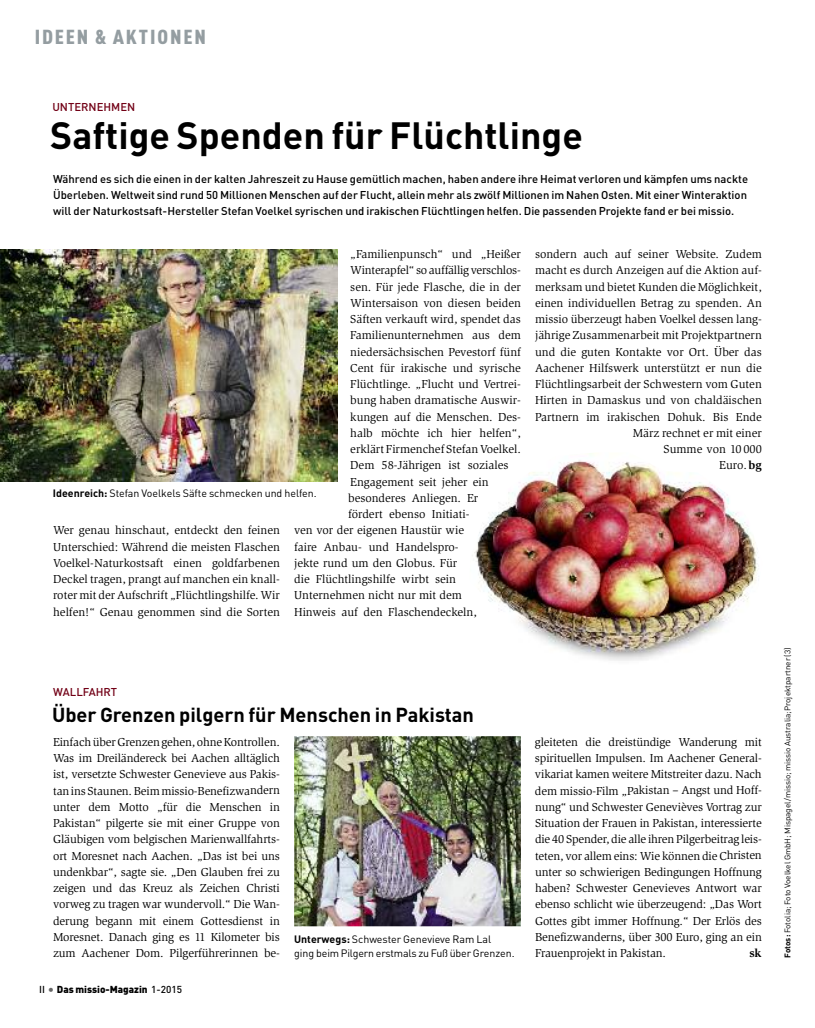
<style>
.page{position:relative;width:815px;height:1028px;background:#fff}
.page>*{position:absolute;margin:0;border:0;box-sizing:border-box;transform-origin:0 0}
.t1{font:700 37.5px "DIN Pro";color:#000}
.t2{font:700 20px "DIN Pro";color:#000}
.t3{font:900 20px "DIN Cond";letter-spacing:.085em;color:#949da1;scale:1.1 1}
.t4{font:11.88px/16.2px "Slimbach Std";color:#000;text-align:justify}
.t5{font:700 11.88px "Slimbach Std";color:#000}
.t6{font:500 11.25px/16.2px "DIN Pro";color:#000;text-align:justify}
.t7{font:500 11.25px "DIN Pro";color:#720016}
.t8{font:10.62px/13.8px "DIN Pro";color:#000}
.t9{font:900 10px "DIN Pro";color:#000}
.t10{font:8.12px "DIN Pro";color:#000}
.s1{font-weight:700}
.s2{font-weight:500}
.s3{font-weight:500;font-size:12.5px;color:#666}
</style>
<div class="page">
<img style="left:0;top:249px;width:338px;height:233px">
<img style="left:472px;top:453px;width:287px;height:208px">
<img style="left:294px;top:736px;width:227px;height:190px">
<h2 class="t3" style="left:35px;top:24px;width:157px">IDEEN &amp; AKTIONEN</h2>
<p class="t7" style="left:52px;top:100px;width:84px">UNTERNEHMEN</p>
<h1 class="t1" style="left:50px;top:113px;width:534px">Saftige Spenden für Flüchtlinge</h1>
<p class="t6" style="left:53px;top:170px;width:696px">Während es sich die einen in der kalten Jahreszeit zu Hause gemütlich machen, haben andere ihre Heimat verloren und kämpfen ums nackte Überleben. Weltweit sind rund 50 Millionen Menschen auf der Flucht, allein mehr als zwölf Millionen im Nahen Osten. Mit einer Winteraktion will der Naturkostsaft-Hersteller Stefan Voelkel syrischen und irakischen Flüchtlingen helfen. Die passenden Projekte fand er bei missio.</p>
<p class="t4" style="left:350px;top:247px;width:172px">„Familienpunsch“ und „Heißer</p>
<p class="t4" style="left:350px;top:263px;width:172px">Winterapfel“ soauffälligverschlos-</p>
<p class="t4" style="left:350px;top:279px;width:172px">sen. Für jede Flasche, die in der</p>
<p class="t4" style="left:350px;top:295px;width:172px">Wintersaison von diesen beiden</p>
<p class="t4" style="left:350px;top:312px;width:172px">Säften verkauft wird, spendet das</p>
<p class="t4" style="left:350px;top:328px;width:172px">Familienunternehmen aus dem</p>
<p class="t4" style="left:350px;top:344px;width:172px">niedersächsischen Pevestorf fünf</p>
<p class="t4" style="left:350px;top:360px;width:172px">Cent für irakische und syrische</p>
<p class="t4" style="left:350px;top:377px;width:172px">Flüchtlinge. „Flucht und Vertrei-</p>
<p class="t4" style="left:350px;top:393px;width:172px">bung haben dramatische Auswir-</p>
<p class="t4" style="left:350px;top:409px;width:172px">kungen auf die Menschen. Des-</p>
<p class="t4" style="left:350px;top:425px;width:172px">halb möchte ich hier helfen“,</p>
<p class="t4" style="left:350px;top:442px;width:172px">erklärt Firmenchef Stefan Voelkel.</p>
<p class="t4" style="left:350px;top:458px;width:160px">Dem 58-Jährigen ist soziales</p>
<p class="t4" style="left:350px;top:474px;width:140px">Engagement seit jeher ein</p>
<p class="t4" style="left:348px;top:490px;width:132px">besonderes Anliegen. Er</p>
<p class="t4" style="left:348px;top:507px;width:123px">fördert ebenso Initiati-</p>
<p class="t4" style="left:294px;top:523px;width:171px">ven vor der eigenen Haustür wie</p>
<p class="t4" style="left:294px;top:539px;width:166px">faire Anbau- und Handelspro-</p>
<p class="t4" style="left:294px;top:555px;width:165px">jekte rund um den Globus. Für</p>
<p class="t4" style="left:294px;top:572px;width:163px">die Flüchtlingshilfe wirbt sein</p>
<p class="t4" style="left:294px;top:588px;width:169px">Unternehmen nicht nur mit dem</p>
<p class="t4" style="left:294px;top:604px;width:184px">Hinweis auf den Flaschendeckeln,</p>
<p class="t8" style="left:53px;top:486px;width:265px"><span class="s1">Ideenreich:</span> Stefan Voelkels Säfte schmecken und helfen.</p>
<p class="t4" style="left:53px;top:523px;width:228px">Wer genau hinschaut, entdeckt den feinen Unterschied: Während die meisten Flaschen Voelkel-Naturkostsaft einen goldfarbenen Deckel tragen, prangt auf manchen ein knall&shy;roter mit der Aufschrift „Flüchtlingshilfe. Wir helfen!“ Genau genommen sind die Sorten</p>
<p class="t4" style="left:535px;top:247px;width:228px;text-align:right">sondern auch auf seiner Website. Zudem macht es durch Anzeigen auf die Aktion auf&shy;merksam und bietet Kunden die Möglichkeit, einen individuellen Betrag zu spenden. An missio überzeugt haben Voelkel dessen lang&shy;jährige Zusammenarbeit mit Projektpartnern und die guten Kontakte vor Ort. Über das Aachener Hilfswerk unterstützt er nun die Flüchtlingsarbeit der Schwestern vom Guten Hirten in Damaskus und von chaldäischen Partnern im irakischen Dohuk. Bis Ende März rechnet er mit einer<br>Summe von 10 000<br>Euro. <span class="s1">bg</span></p>
<p class="t7" style="left:53px;top:685px;width:65px">WALLFAHRT</p>
<h2 class="t2" style="left:52px;top:702px;width:423px">Über Grenzen pilgern für Menschen in Pakistan</h2>
<p class="t4" style="left:53px;top:734px;width:228px">EinfachüberGrenzengehen,ohneKontrollen.<br>Was im Dreiländereck bei Aachen alltäglich ist, versetzte Schwester Genevieve aus Pakis&shy;tanins Staunen.Beimmissio-Benefizwandern unter dem Motto „für die Menschen in Pakistan“ pilgerte sie mit einer Gruppe von Gläubigen vom belgischen Marienwallfahrts&shy;ort Moresnet nach Aachen. „Das ist bei uns undenkbar“, sagte sie. „Den Glauben frei zu zeigen und das Kreuz als Zeichen Christi vorweg zu tragen war wundervoll.“ Die Wan&shy;derung begann mit einem Gottesdienst in Moresnet. Danach ging es 11 Kilometer bis zum Aachener Dom. Pilgerführerinnen be-</p>
<p class="t4" style="left:535px;top:734px;width:228px">gleiteten die dreistündige Wanderung mit spirituellen Impulsen. Im Aachener General&shy;vikariat kamen weitere Mitstreiter dazu. Nach dem missio-Film „Pakistan – Angst und Hoff&shy;nung“ und Schwester Genevièves Vortrag zur Situation der Frauen in Pakistan, interessierte die 40 Spender, die alle ihren Pilgerbeitrag leis&shy;teten, vor allem eins: Wie können die Christen unter so schwierigen Bedingungen Hoffnung haben? Schwester Genevieves Antwort war ebenso schlicht wie überzeugend: „Das Wort Gottes gibt immer Hoffnung.“ Der Erlös des Benefizwanderns, über 300 Euro, ging an ein Frauenprojekt in Pakistan.</p>
<p class="t8" style="left:294px;top:932px;width:222px"><span class="s1">Unterwegs:</span> Schwester Genevieve Ram Lal<br>ging beim Pilgern erstmals zu Fuß über Grenzen.</p>
<p class="t5" style="left:749px;top:948px;width:14px">sk</p>
<p class="t9" style="left:39px;top:983px;width:144px"><span class="s2">II</span> <span class="s3">•</span> Das missio-Magazin <span class="s2">1-2015</span></p>
<p class="t10" style="left:783px;top:957px;width:312px;rotate:-90deg"><span class="s1">Fotos:</span> Fotolia; Foto Voelkel GmbH; Mispagel/missio; missio Australia;Projektpartner (3)</p>
</div>
